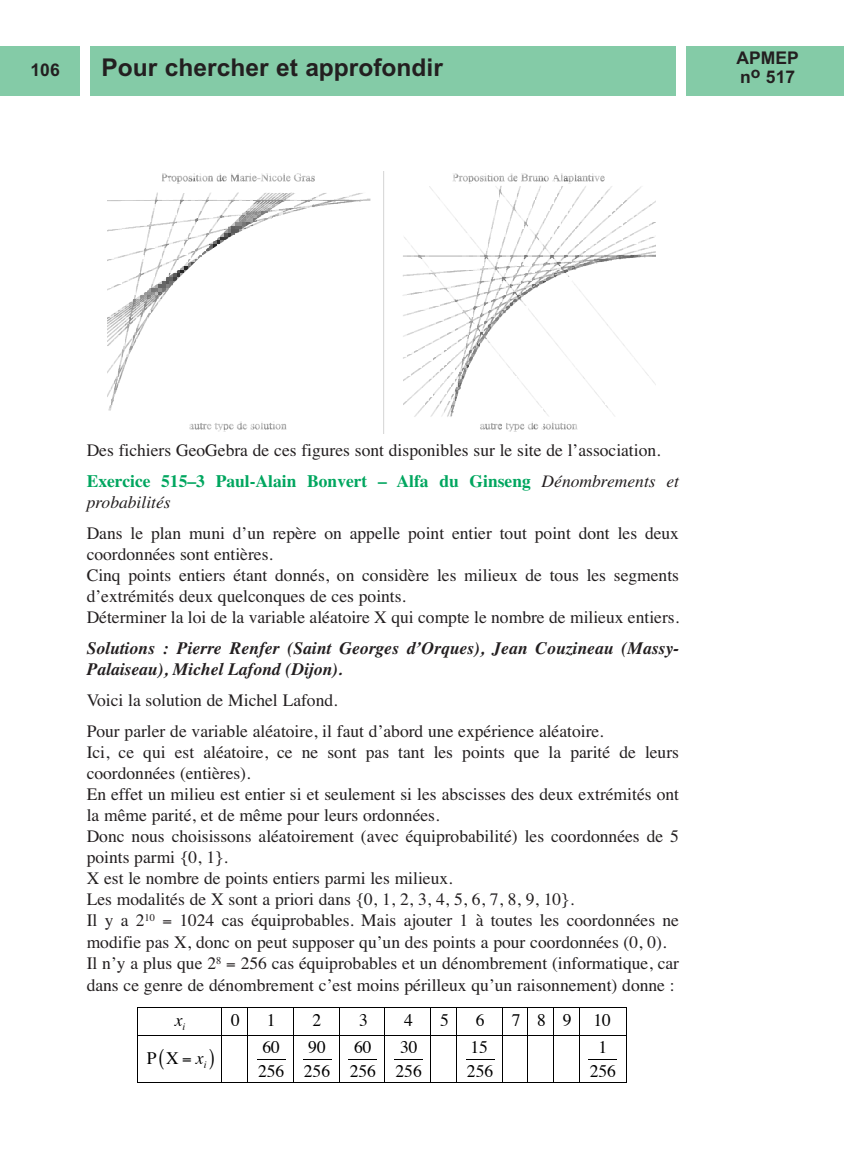
<style>
.page{position:relative;width:844px;height:1154px;background:#fff}
.page>*{position:absolute;margin:0;border:0;box-sizing:border-box;transform-origin:0 0}
.t1{font:700 24.5px "Arial";color:#231f20}
.t2{font:17.5px/21px "Times";color:#231f20}
.t3{font:italic 700 17.5px/21px "Times";color:#231f20}
.t4{font:17.5px/24.5px "Times";color:#000}
.t5{font:700 17.5px/19.6px "Arial";color:#231f20}
.t6{font:italic 17.5px "Times";color:#231f20}
.t7{font:italic 17.5px "Times";color:#000}
.s1{font-weight:700;color:#00a65f}
.s2{font-style:italic}
</style>
<div class="page">
<img style="left:107px;top:172px;width:548px;height:262px">
<svg style="left:257px;top:1059px;width:28px;height:1px"></svg>
<svg style="left:303px;top:1059px;width:28px;height:1px"></svg>
<svg style="left:348px;top:1059px;width:29px;height:1px"></svg>
<svg style="left:394px;top:1059px;width:28px;height:1px"></svg>
<svg style="left:466px;top:1059px;width:28px;height:1px"></svg>
<svg style="left:588px;top:1059px;width:28px;height:1px"></svg>
<hr style="left:138px;top:1007px;width:488px;height:1px;background:#000">
<hr style="left:138px;top:1034px;width:488px;height:1px;background:#000">
<hr style="left:138px;top:1082px;width:488px;height:1px;background:#000">
<hr style="left:137px;top:1007px;width:1px;height:75px;background:#000">
<hr style="left:221px;top:1007px;width:1px;height:75px;background:#000">
<hr style="left:247px;top:1007px;width:1px;height:75px;background:#000">
<hr style="left:292px;top:1007px;width:1px;height:75px;background:#000">
<hr style="left:338px;top:1007px;width:1px;height:75px;background:#000">
<hr style="left:384px;top:1007px;width:1px;height:75px;background:#000">
<hr style="left:430px;top:1007px;width:1px;height:75px;background:#000">
<hr style="left:455px;top:1007px;width:1px;height:75px;background:#000">
<hr style="left:501px;top:1007px;width:1px;height:75px;background:#000">
<hr style="left:527px;top:1007px;width:1px;height:75px;background:#000">
<hr style="left:553px;top:1007px;width:1px;height:75px;background:#000">
<hr style="left:578px;top:1007px;width:1px;height:75px;background:#000">
<hr style="left:626px;top:1007px;width:1px;height:75px;background:#000">
<div style="left:0;top:46px;width:80px;height:50px;background:#84cba7"></div>
<div style="left:90px;top:46px;width:585px;height:50px;background:#84cba7"></div>
<div style="left:685px;top:46px;width:158px;height:50px;background:#84cba7"></div>
<hr style="left:0;top:567px;width:1px;height:49px;background:#000">
<p class="t5" style="left:31px;top:60px;width:31px">106</p>
<h1 class="t1" style="left:101px;top:53px;width:343px">Pour chercher et approfondir</h1>
<p class="t5" style="left:736px;top:48px;width:64px">APMEP n<sup>o</sup> 517</p>
<p class="t2" style="left:87px;top:435px;width:593px;line-height:31px">Des fichiers GeoGebra de ces figures sont disponibles sur le site de l’association.<br><span class="s1">Exercice 515–3 Paul-Alain Bonvert – Alfa du Ginseng</span> <span class="s2">Dénombrements et</span></p>
<p class="t6" style="left:87px;top:492px;width:85px">probabilités</p>
<p class="t2" style="left:87px;top:523px;width:593px">Dans le plan muni d’un repère on appelle point entier tout point dont les deux coordonnées sont entières.<br>Cinq points entiers étant donnés, on considère les milieux de tous les segments d’extrémités deux quelconques de ces points.<br>Déterminer la loi de la variable aléatoire X qui compte le nombre de milieux entiers.</p>
<p class="t3" style="left:87px;top:638px;width:593px">Solutions : Pierre Renfer (Saint Georges d’Orques), Jean Couzineau (Massy-<br>Palaiseau), Michel Lafond (Dijon).</p>
<p class="t2" style="left:87px;top:685px;width:518px;line-height:31px">Voici la solution de Michel Lafond.<br>Pour parler de variable aléatoire, il faut d’abord une expérience aléatoire.</p>
<p class="t2" style="left:87px;top:741px;width:593px">Ici, ce qui est aléatoire, ce ne sont pas tant les points que la parité de leurs coordonnées (entières).<br>En effet un milieu est entier si et seulement si les abscisses des deux extrémités ont la même parité, et de même pour leurs ordonnées.<br>Donc nous choisissons aléatoirement (avec équiprobabilité) les coordonnées de 5 points parmi {0, 1}.<br>X est le nombre de points entiers parmi les milieux.<br>Les modalités de X sont a priori dans {0, 1, 2, 3, 4, 5, 6, 7, 8, 9, 10}.<br>Il y a 2<sup>10</sup></p>
<p class="t2" style="left:87px;top:909px;width:593px;line-height:21.5px;text-indent:93px">1024 cas équiprobables. Mais ajouter 1 à toutes les coordonnées ne modifie pas X, donc on peut supposer qu’un des points a pour coordonnées (0, 0).<br>Il n’y a plus que 2<sup>8</sup> 256 cas équiprobables et un dénombrement (informatique, car dans ce genre de dénombrement c’est moins périlleux qu’un raisonnement) donne :</p>
<p class="t7" style="left:175px;top:1012px;width:12px">x<sub>i</sub></p>
<p class="t4" style="left:231px;top:1009px;width:10px">0</p>
<p class="t4" style="left:267px;top:1009px;width:10px">1</p>
<p class="t4" style="left:312px;top:1009px;width:10px">2</p>
<p class="t4" style="left:359px;top:1009px;width:10px">3</p>
<p class="t4" style="left:404px;top:1009px;width:10px">4</p>
<p class="t4" style="left:440px;top:1009px;width:10px">5</p>
<p class="t4" style="left:475px;top:1009px;width:10px">6</p>
<p class="t4" style="left:511px;top:1009px;width:101px">789 10</p>
<p class="t4" style="left:147px;top:1047px;width:61px">PX <span class="s2">x</span><sub>i</sub></p>
<p class="t4" style="left:258px;top:1036px;width:28px">60<br>256</p>
<p class="t4" style="left:304px;top:1036px;width:28px">90<br>256</p>
<p class="t4" style="left:349px;top:1036px;width:28px">60<br>256</p>
<p class="t4" style="left:395px;top:1036px;width:28px">30<br>256</p>
<p class="t4" style="left:466px;top:1036px;width:28px">15<br>256</p>
<p class="t4" style="left:589px;top:1036px;width:28px;text-align:center">1<br>256</p>
</div>
